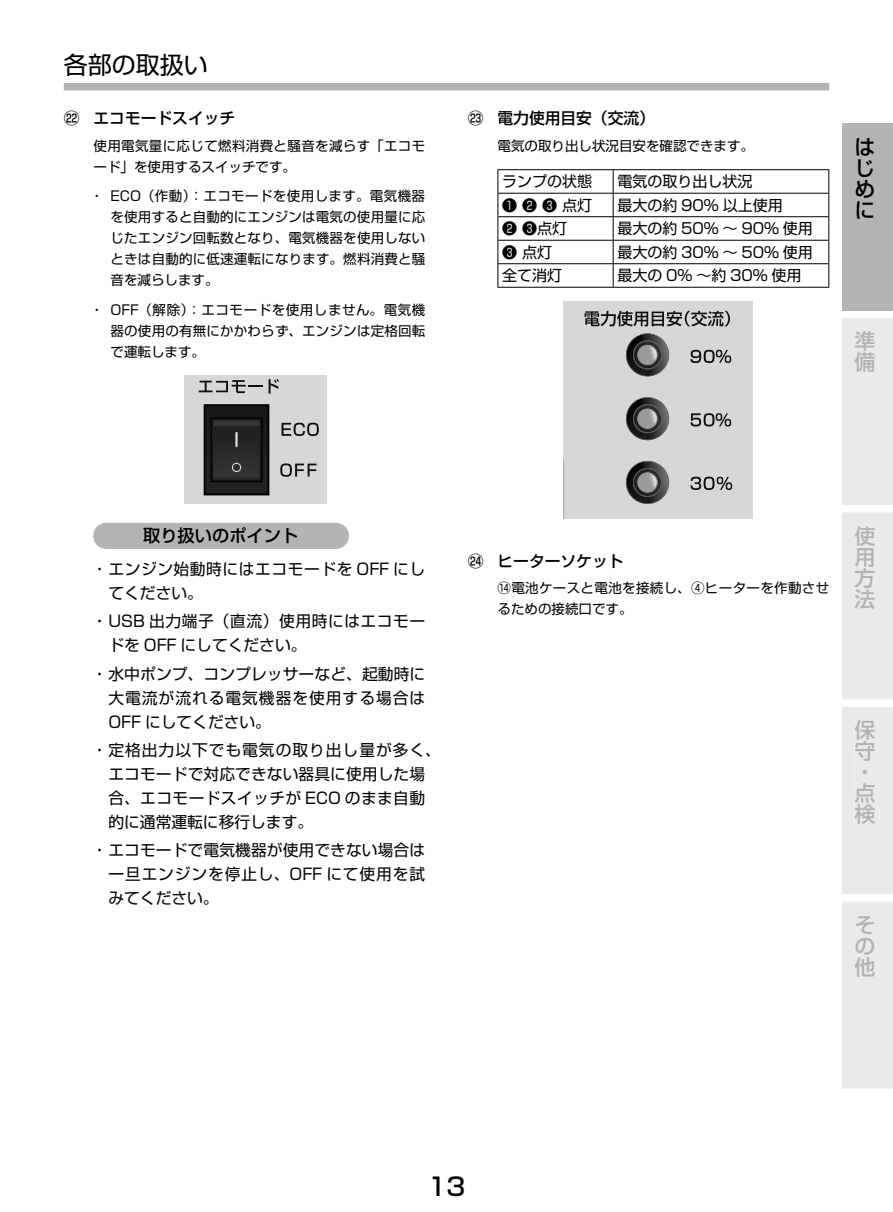
<style>
.page{position:relative;width:893px;height:1212px;background:#fff}
.page>*{position:absolute;margin:0;border:0;box-sizing:border-box;transform-origin:0 0}
.t1{font:500 24.75px "Shin Go Pr 6";color:#000}
.t2{font:24px "Shin Go Pr 6";color:#000}
.t3{font:500 21px/21px "Shin Go Pr 6";color:#b3b3b3;text-align:justify}
.t4{font:500 21px/21px "Shin Go Pr 6";color:#000;text-align:justify}
.t5{font:500 17.25px "Shin Go Pr 6";color:#000}
.t6{font:15.75px/24px "Shin Go Pr 6";letter-spacing:.005em;color:#000;text-align:justify}
.t7{font:15.75px/24px "Shin Go Pr 6";letter-spacing:.035em;color:#000}
.t8{font:500 15.75px "Shin Go Pr 6";color:#000}
.t9{font:15px "Shin Go Pr 6";color:#000}
.t10{font:13.5px/21px "Shin Go Pr 6";letter-spacing:.015em;color:#000}
</style>
<div class="page">
<div style="left:64px;top:83px;width:765px;height:7px;background:#b4b4b4"></div>
<div style="left:842px;top:123px;width:51px;height:187px;background:#b4b4b4"></div>
<div style="left:842px;top:902px;width:51px;height:187px;background:#eaeaea"></div>
<div style="left:855px;top:916px;width:20px;height:61px;background:#eaeaea"></div>
<div style="left:842px;top:318px;width:51px;height:187px;background:#eaeaea"></div>
<div style="left:855px;top:331px;width:20px;height:41px;background:#eaeaea"></div>
<div style="left:842px;top:512px;width:51px;height:187px;background:#eaeaea"></div>
<div style="left:855px;top:526px;width:20px;height:83px;background:#eaeaea"></div>
<div style="left:842px;top:707px;width:51px;height:187px;background:#eaeaea"></div>
<div style="left:855px;top:720px;width:20px;height:104px;background:#eaeaea"></div>
<svg style="left:184px;top:375px;width:143px;height:129px"></svg>
<div style="left:94px;top:523px;width:254px;height:25px;background:#b4b4b4;border-radius:13px"></div>
<div style="left:94px;top:523px;width:255px;height:26px;border:1px solid #b4b4b4;border-radius:13px"></div>
<svg style="left:563px;top:302px;width:190px;height:217px"></svg>
<hr style="left:497px;top:193px;width:116px;height:1px;background:#000">
<hr style="left:613px;top:193px;width:216px;height:1px;background:#000">
<hr style="left:497px;top:216px;width:116px;height:1px;background:#000">
<hr style="left:497px;top:240px;width:116px;height:1px;background:#000">
<hr style="left:497px;top:263px;width:116px;height:1px;background:#000">
<hr style="left:497px;top:287px;width:116px;height:1px;background:#000">
<hr style="left:613px;top:263px;width:216px;height:1px;background:#000">
<hr style="left:497px;top:169px;width:116px;height:1px;background:#000">
<hr style="left:613px;top:169px;width:216px;height:1px;background:#000">
<svg style="left:497px;top:170px;width:1px;height:117px"></svg>
<hr style="left:613px;top:216px;width:216px;height:1px;background:#000">
<hr style="left:613px;top:240px;width:216px;height:1px;background:#000">
<svg style="left:613px;top:170px;width:1px;height:117px"></svg>
<svg style="left:828px;top:170px;width:1px;height:117px"></svg>
<hr style="left:613px;top:287px;width:216px;height:1px;background:#000">
<h2 class="t2" style="left:64px;top:46px;width:145px">各部の取扱い</h2>
<p class="t8" style="left:64px;top:105px;width:173px">㉒ エコモードスイッチ</p>
<p class="t10" style="left:94px;top:134px;width:333px">使用電気量に応じて燃料消費と騒音を減らす「エコモード」を使用するスイッチです。</p>
<p class="t10" style="left:111px;top:185px;width:316px;text-align:justify;text-indent:-20px">・ ECO（作動）：エコモードを使用します。電気機器を使用すると自動的にエンジンは電気の使用量に応じたエンジン回転数となり、電気機器を使用しないときは自動的に低速運転になります。燃料消費と騒音を減らします。</p>
<p class="t10" style="left:111px;top:298px;width:316px;text-align:justify;text-indent:-20px">・ OFF（解除）：エコモードを使用しません。電気機器の使用の有無にかかわらず、エンジンは定格回転で運転します。</p>
<p class="t8" style="left:468px;top:105px;width:189px">㉓ 電力使用目安（交流）</p>
<p class="t10" style="left:497px;top:134px;width:258px">電気の取り出し状況目安を確認できます。</p>
<p class="t9" style="left:502px;top:169px;width:91px">ランプの状態</p>
<p class="t9" style="left:617px;top:169px;width:136px">電気の取り出し状況</p>
<p class="t9" style="left:502px;top:193px;width:91px">❶ ❷ ❸ 点灯</p>
<p class="t9" style="left:617px;top:193px;width:167px">最大の約 90% 以上使用</p>
<p class="t9" style="left:502px;top:216px;width:66px">❷ ❸点灯</p>
<p class="t9" style="left:617px;top:216px;width:197px">最大の約 50% ～ 90% 使用</p>
<p class="t9" style="left:502px;top:240px;width:51px">❸ 点灯</p>
<p class="t9" style="left:617px;top:240px;width:197px">最大の約 30% ～ 50% 使用</p>
<p class="t9" style="left:502px;top:263px;width:61px">全て消灯</p>
<p class="t9" style="left:617px;top:263px;width:186px">最大の 0% ～約 30% 使用</p>
<h3 class="t4" style="left:854px;top:135px;width:21px">はじめに</h3>
<h3 class="t3" style="left:854px;top:329px;width:22px">準備</h3>
<p class="t5" style="left:143px;top:521px;width:157px">取り扱いのポイント</p>
<p class="t7" style="left:108px;top:556px;width:318px;text-indent:-17px">・ エンジン始動時にはエコモードを OFF にしてください。</p>
<p class="t7" style="left:108px;top:608px;width:318px;text-indent:-17px">・ USB 出力端子（直流）使用時にはエコモードを OFF にしてください。</p>
<p class="t6" style="left:108px;top:661px;width:318px;text-indent:-17px">・ 水中ポンプ、コンプレッサーなど、起動時に大電流が流れる電気機器を使用する場合はOFF にしてください。</p>
<p class="t6" style="left:108px;top:737px;width:334px;text-align:left;text-indent:-17px">・ 定格出力以下でも電気の取り出し量が多く、エコモードで対応できない器具に使用した場合、エコモードスイッチが ECO のまま自動的に通常運転に移行します。</p>
<p class="t6" style="left:108px;top:837px;width:318px;text-indent:-17px">・ エコモードで電気機器が使用できない場合は一旦エンジンを停止し、OFF にて使用を試みてください。</p>
<p class="t8" style="left:468px;top:548px;width:157px">㉔ ヒーターソケット</p>
<p class="t10" style="left:497px;top:576px;width:333px">⑭電池ケースと電池を接続し、④ヒーターを作動させるための接続口です。</p>
<h3 class="t3" style="left:854px;top:524px;width:22px">使用方法</h3>
<h3 class="t3" style="left:854px;top:718px;width:22px;text-align:left">保守・点検</h3>
<h3 class="t3" style="left:854px;top:913px;width:22px">その他</h3>
<h1 class="t1" style="left:428px;top:1166px;width:39px">13</h1>
</div>
